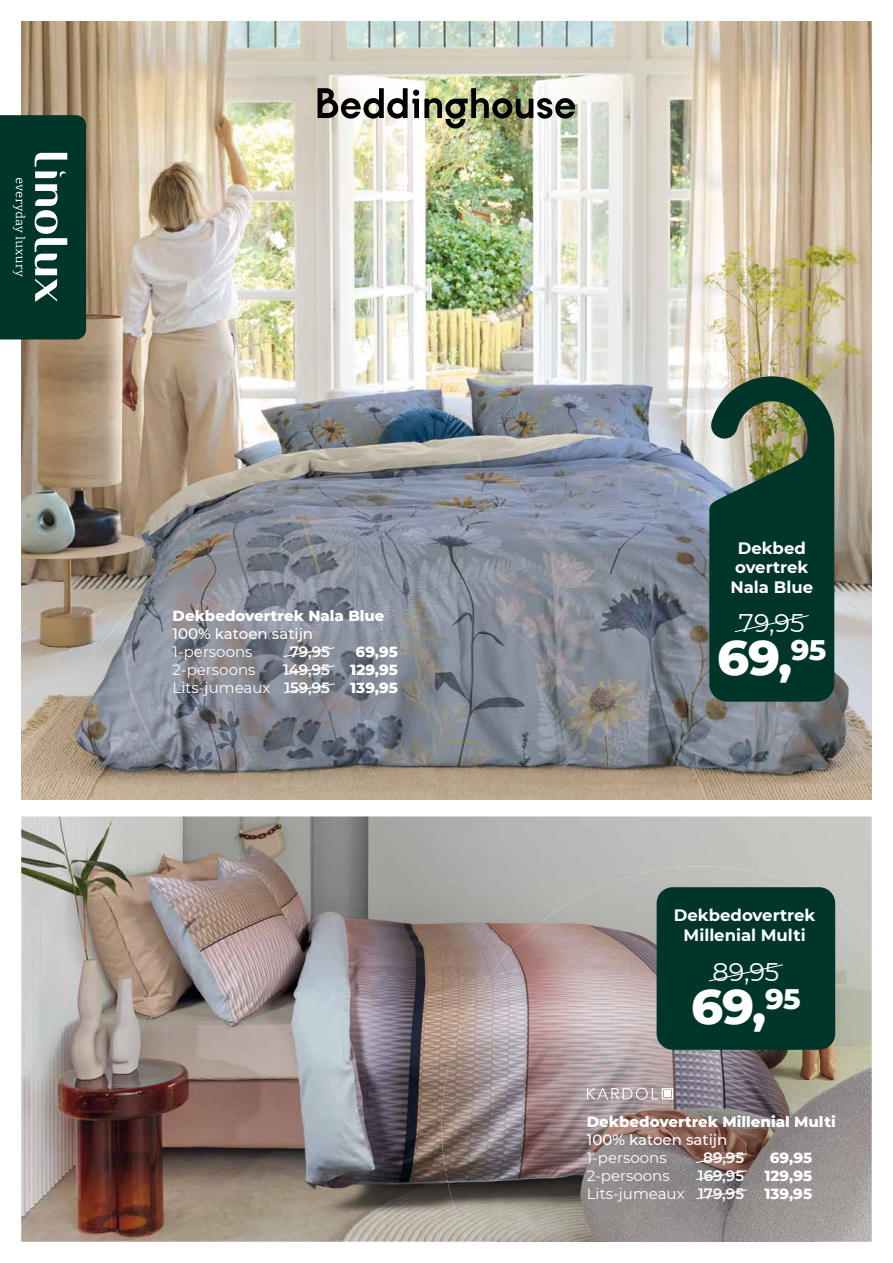
<style>
.page{position:relative;width:893px;height:1263px;background:#fff}
.page>*{position:absolute;margin:0;border:0;box-sizing:border-box;transform-origin:0 0}
.t1{font:800 49.5px "Montserrat";color:#fff}
.t2{font:25.5px "Montserrat";color:#fff}
.t3{font:700 16.5px/19.5px "Montserrat";color:#fff;text-align:center}
.t4{font:800 15px "Montserrat";color:#fff}
.t5{font:15px "Montserrat";color:#fff}
.t6{font:500 15px "Montserrat";color:#fff}
.t7{font:600 15px "Montserrat";color:#fff}
.s1{font-weight:600}
</style>
<div class="page">
<img style="left:21px;top:21px;width:851px;height:778px">
<img style="left:21px;top:816px;width:851px;height:426px">
<img style="left:495px;top:870px;width:162px;height:318px">
<img style="left:657px;top:866px;width:161px;height:322px">
<img style="left:818px;top:894px;width:54px;height:348px">
<img style="left:442px;top:968px;width:53px;height:274px">
<img style="left:495px;top:1188px;width:323px;height:54px">
<div style="left:657px;top:887px;width:178px;height:163px;background:#00362a;border-radius:16px"></div>
<svg style="left:283px;top:646px;width:53px;height:12px"></svg>
<svg style="left:283px;top:664px;width:53px;height:12px"></svg>
<svg style="left:283px;top:683px;width:53px;height:11px"></svg>
<svg style="left:695px;top:1152px;width:53px;height:29px;background:#846c67"></svg>
<svg style="left:695px;top:1189px;width:53px;height:11px"></svg>
<svg style="left:587px;top:1088px;width:86px;height:12px"></svg>
<div style="left:664px;top:1090px;width:7px;height:7px;background:#fff"></div>
<img style="left:318px;top:88px;width:257px;height:41px">
<svg style="left:0;top:115px;width:86px;height:224px;background:#194a3f"></svg>
<svg style="left:709px;top:376px;width:125px;height:326px;background:#265040"></svg>
<svg style="left:709px;top:964px;width:74px;height:18px"></svg>
<p class="t4" style="left:173px;top:604px;width:213px">Dekbedovertrek Nala Blue</p>
<p class="t6" style="left:173px;top:623px;width:142px">100% katoen satijn</p>
<p class="t5" style="left:173px;top:641px;width:81px">1-persoons</p>
<p class="t7" style="left:290px;top:641px;width:42px">79,95</p>
<p class="t4" style="left:356px;top:641px;width:44px">69,95</p>
<p class="t5" style="left:173px;top:659px;width:84px">2-persoons</p>
<p class="t7" style="left:283px;top:659px;width:48px">149,95</p>
<p class="t4" style="left:350px;top:659px;width:49px">129,95</p>
<p class="t5" style="left:173px;top:677px;width:159px">Lits-jumeaux <span class="s1">159,95</span></p>
<p class="t4" style="left:350px;top:677px;width:49px">139,95</p>
<p class="t3" style="left:730px;top:537px;width:84px">Dekbed overtrek<br>Nala Blue</p>
<h2 class="t2" style="left:739px;top:605px;width:67px">79,95</h2>
<h1 class="t1" style="left:717px;top:621px;width:111px">69,<sup>95</sup></h1>
<p class="t3" style="left:674px;top:905px;width:143px">Dekbedovertrek<br>Millenial Multi</p>
<h2 class="t2" style="left:712px;top:954px;width:68px">89,95</h2>
<h1 class="t1" style="left:691px;top:970px;width:111px">69,<sup>95</sup></h1>
<p class="t4" style="left:587px;top:1110px;width:250px">Dekbedovertrek Millenial Multi</p>
<p class="t6" style="left:587px;top:1129px;width:142px">100% katoen satijn</p>
<p class="t5" style="left:587px;top:1147px;width:81px">1-persoons</p>
<p class="t7" style="left:703px;top:1147px;width:42px">89,95</p>
<p class="t4" style="left:770px;top:1147px;width:44px">69,95</p>
<p class="t5" style="left:587px;top:1165px;width:84px">2-persoons</p>
<p class="t7" style="left:698px;top:1165px;width:48px">169,95</p>
<p class="t4" style="left:764px;top:1165px;width:49px">129,95</p>
<p class="t5" style="left:587px;top:1183px;width:159px">Lits-jumeaux <span class="s1">179,95</span></p>
<p class="t4" style="left:764px;top:1183px;width:49px">139,95</p>
</div>
